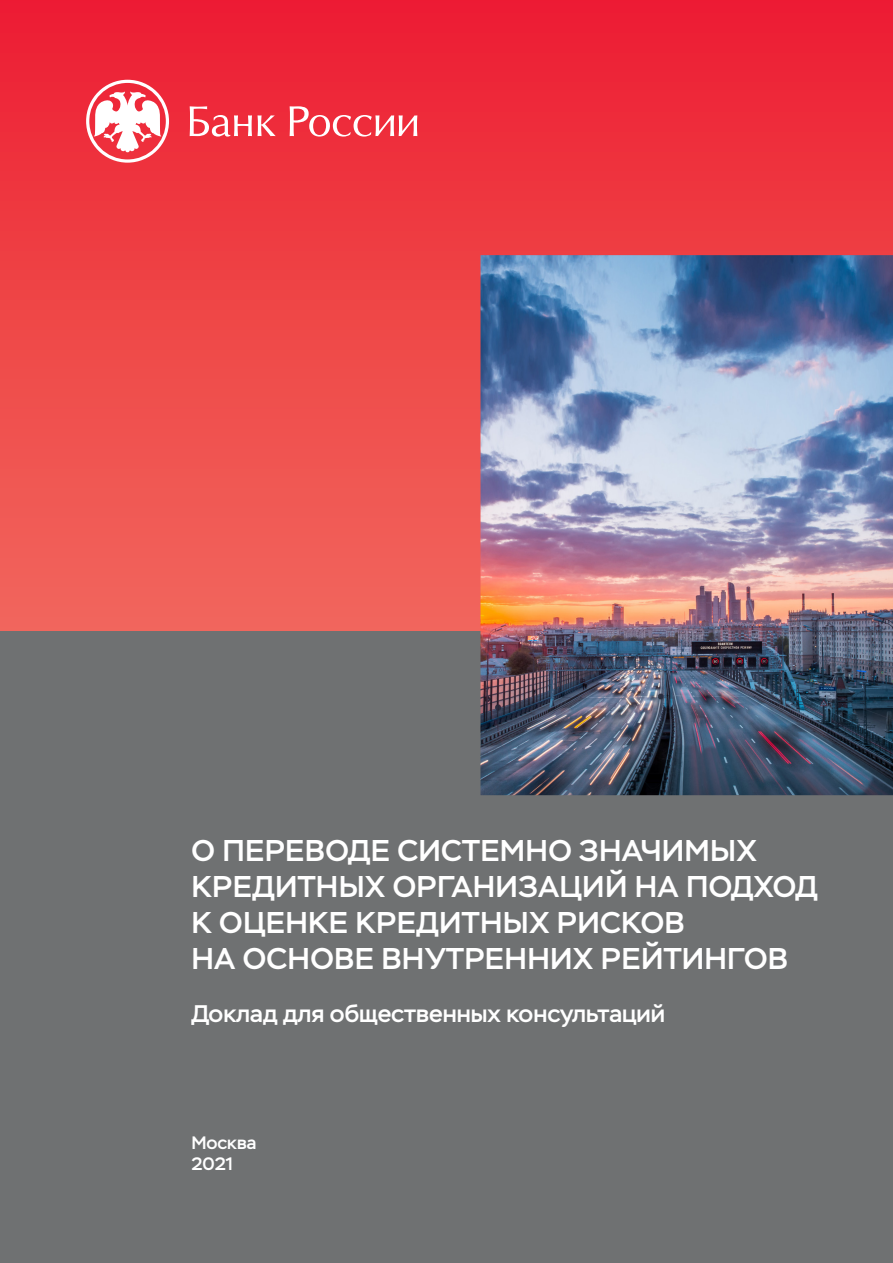
<style>
.page{position:relative;width:893px;height:1263px;background:#fff}
.page>*{position:absolute;margin:0;border:0;box-sizing:border-box;transform-origin:0 0}
.текст{font:500 30px/36px "Stem";letter-spacing:.01em;color:#fff}
.текст-2{font:500 24px "Stem";color:#fff}
.текст-3{font:500 18px/21px "Stem";color:#fff}
</style>
<div class="page">
<div style="left:0;top:0;width:893px;height:631px;background:linear-gradient(to bottom,#ed1e32,#f1695d)"></div>
<div style="left:0;top:631px;width:893px;height:632px;background:#6f7172"></div>
<img style="left:480px;top:255px;width:413px;height:540px">
<svg style="left:86px;top:80px;width:83px;height:83px"></svg>
<svg style="left:190px;top:106px;width:62px;height:31px"></svg>
<svg style="left:258px;top:115px;width:18px;height:21px"></svg>
<svg style="left:290px;top:106px;width:127px;height:31px"></svg>
<p class="текст" style="left:191px;top:833px;width:628px">О ПЕРЕВОДЕ СИСТЕМНО ЗНАЧИМЫХ<br>КРЕДИТНЫХ ОРГАНИЗАЦИЙ НА ПОДХОД<br>К ОЦЕНКЕ КРЕДИТНЫХ РИСКОВ<br>НА ОСНОВЕ ВНУТРЕННИХ РЕЙТИНГОВ</p>
<p class="текст-2" style="left:191px;top:998px;width:475px">Доклад для общественных консультаций</p>
<p class="текст-3" style="left:191px;top:1132px;width:67px">Москва<br>2021</p>
</div>
